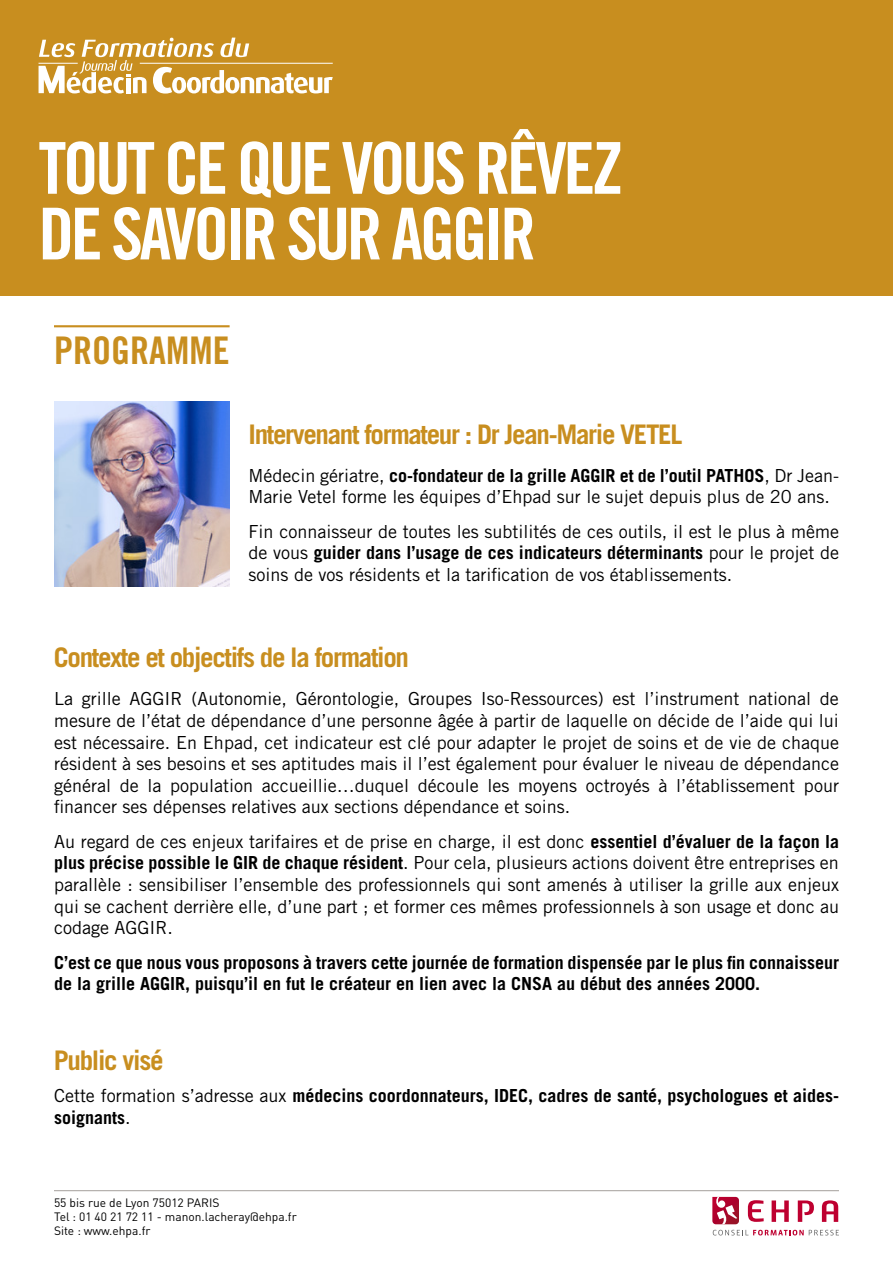
<style>
.page{position:relative;width:893px;height:1263px;background:#fff}
.page>*{position:absolute;margin:0;border:0;box-sizing:border-box;transform-origin:0 0}
.t1{font:71.55px/65.7px "Trade Gothic LT Std Bd Cn 20";letter-spacing:-.05em;color:#fff}
.t2{font:38.1px "Trade Gothic LT Std Bd Cn 20";color:#c88e1f}
.t3{font:700 27px "Trade Gothic LT Std";letter-spacing:-.05em;color:#c88e1f}
.t4{font:18px/21.6px "Trade Gothic LT Std";color:#000;text-align:justify}
.t5{font:700 18px/21.6px "Trade Gothic LT Std";color:#000}
.t6{font:12px/14.4px "DIN";color:#000}
.s1{font-weight:700}
.s2{font-weight:400}
</style>
<div class="page">
<div style="left:0;top:0;width:893px;height:295px;background:#c88e1f"></div>
<svg style="left:39px;top:38px;width:294px;height:56px"></svg>
<hr style="left:39px;top:63px;width:39px;height:1px;background:#fff">
<hr style="left:140px;top:63px;width:193px;height:1px;background:#fff">
<img style="left:54px;top:401px;width:176px;height:185px">
<hr style="left:54px;top:325px;width:176px;height:2px;background:#c88e1f">
<hr style="left:54px;top:1190px;width:785px;height:1px;background:#a49f9b">
<svg style="left:772px;top:1200px;width:17px;height:22px"></svg>
<svg style="left:748px;top:1200px;width:16px;height:22px"></svg>
<svg style="left:822px;top:1200px;width:16px;height:22px"></svg>
<svg style="left:798px;top:1200px;width:16px;height:22px"></svg>
<svg style="left:712px;top:1197px;width:27px;height:27px"></svg>
<svg style="left:713px;top:1230px;width:126px;height:5px"></svg>
<h1 class="t1" style="left:39px;top:135px;width:586px">TOUT CE QUE VOUS RÊVEZ<br>DE SAVOIR SUR AGGIR</h1>
<h2 class="t2" style="left:54px;top:327px;width:177px">PROGRAMME</h2>
<h3 class="t3" style="left:249px;top:417px;width:435px">Intervenant formateur : Dr Jean-Marie VETEL</h3>
<p class="t4" style="left:249px;top:464px;width:592px">Médecin gériatre, <span class="s1">co-fondateur de la grille AGGIR et de l’outil PATHOS</span>, Dr Jean-<br>Marie Vetel forme les équipes d’Ehpad sur le sujet depuis plus de 20 ans.</p>
<p class="t4" style="left:249px;top:520px;width:592px">Fin connaisseur de toutes les subtilités de ces outils, il est le plus à même de vous <span class="s1">guider dans l’usage de ces indicateurs déterminants</span> pour le projet de soins de vos résidents et la tarification de vos établissements.</p>
<h3 class="t3" style="left:54px;top:641px;width:356px">Contexte et objectifs de la formation</h3>
<p class="t4" style="left:54px;top:688px;width:787px">La grille AGGIR (Autonomie, Gérontologie, Groupes Iso-Ressources) est l’instrument national de mesure de l’état de dépendance d’une personne âgée à partir de laquelle on décide de l’aide qui lui est nécessaire. En Ehpad, cet indicateur est clé pour adapter le projet de soins et de vie de chaque résident à ses besoins et ses aptitudes mais il l’est également pour évaluer le niveau de dépendance général de la population accueillie…duquel découle les moyens octroyés à l’établissement pour financer ses dépenses relatives aux sections dépendance et soins.</p>
<p class="t4" style="left:54px;top:830px;width:787px">Au regard de ces enjeux tarifaires et de prise en charge, il est donc <span class="s1">essentiel d’évaluer de la façon la plus précise possible le GIR de chaque résident</span>. Pour cela, plusieurs actions doivent être entreprises en parallèle : sensibiliser l’ensemble des professionnels qui sont amenés à utiliser la grille aux enjeux qui se cachent derrière elle, d’une part ; et former ces mêmes professionnels à son usage et donc au codage AGGIR.</p>
<p class="t5" style="left:54px;top:951px;width:786px">C’est ce que nous vous proposons à travers cette journée de formation dispensée par le plus fin connaisseur de la grille AGGIR, puisqu’il en fut le créateur en lien avec la CNSA au début des années 2000.</p>
<h3 class="t3" style="left:54px;top:1044px;width:111px">Public visé</h3>
<p class="t5" style="left:54px;top:1084px;width:786px"><span class="s2">Cette formation s’adresse aux</span> médecins coordonnateurs, IDEC, cadres de santé, psychologues et aides&shy;soignants<span class="s2">.</span></p>
<p class="t6" style="left:54px;top:1195px;width:244px">55 bis rue de Lyon 75012 PARIS<br>Tel : 01 40 21 72 11 - manon.lacheray@ehpa.fr<br>Site : www.ehpa.fr</p>
</div>
